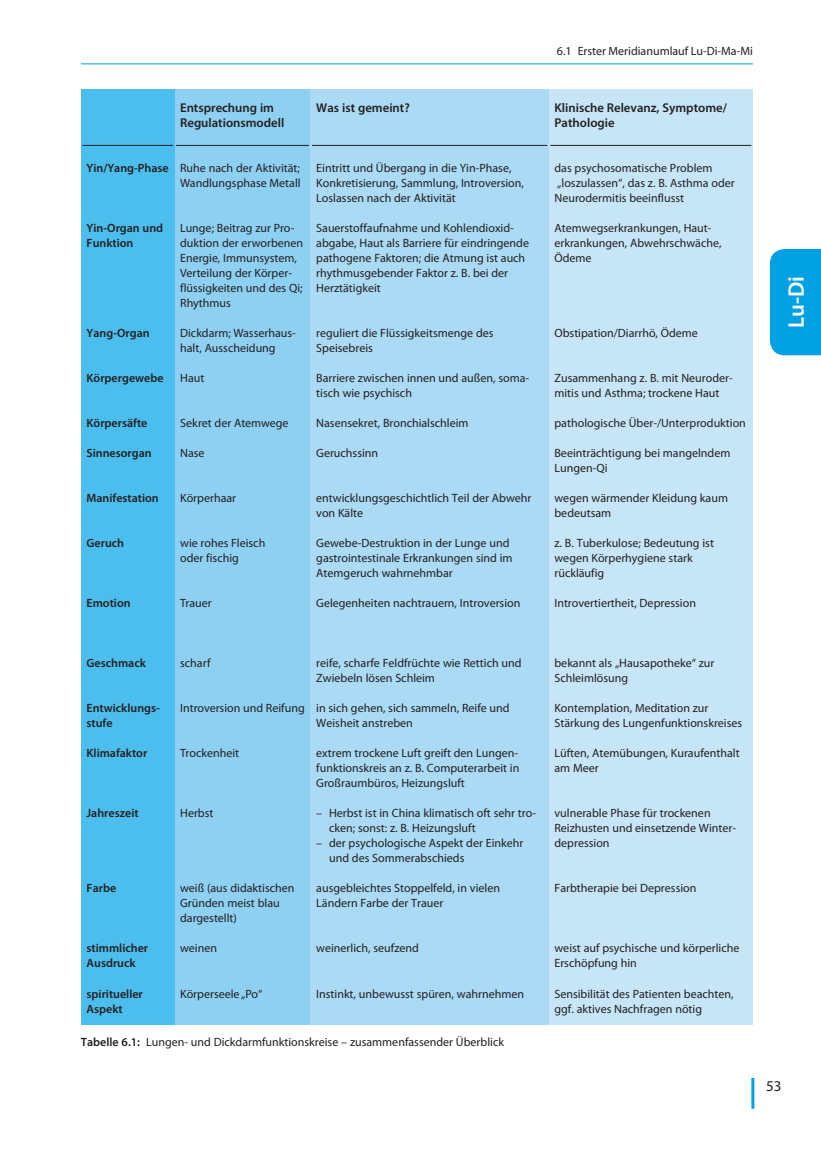
<style>
.page{position:relative;width:821px;height:1149px;background:#fff}
.page>*{position:absolute;margin:0;border:0;box-sizing:border-box;transform-origin:0 0}
.t1{font:600 22.5px "Myriad Pro";color:#fff}
.t2{font:15px "Myriad Pro";color:#231f20}
.t3{font:600 12.75px/15px "Myriad Pro";color:#231f20}
.t4{font:12px/15px "Myriad Pro";color:#231f20}
.t5{font:600 12px/15px "Myriad Pro";color:#231f20}
.s1{font-weight:600}
</style>
<div class="page">
<hr style="left:81px;top:64px;width:672px;height:1px;background:#00a1e3">
<hr style="left:751px;top:1077px;width:3px;height:31px;background:#00a1e3">
<div style="left:770px;top:249px;width:51px;height:106px;background:#00a1e3"></div>
<div style="left:549px;top:89px;width:204px;height:935px;background:#c6e6f8"></div>
<div style="left:174px;top:89px;width:136px;height:935px;background:#8ed0f2"></div>
<div style="left:81px;top:89px;width:93px;height:935px;background:#4bbeed"></div>
<hr style="left:176px;top:145px;width:133px;height:1px;background:#231f20">
<hr style="left:550px;top:145px;width:201px;height:1px;background:#231f20">
<hr style="left:82px;top:145px;width:91px;height:1px;background:#231f20">
<div style="left:310px;top:89px;width:239px;height:935px;background:#aadaf4"></div>
<hr style="left:312px;top:145px;width:235px;height:1px;background:#231f20">
<p class="t5" style="left:87px;top:160px;width:84px">Yin/Yang-Phase</p>
<p class="t5" style="left:87px;top:220px;width:78px">Yin-Organ und<br>Funktion</p>
<p class="t5" style="left:87px;top:325px;width:65px">Yang-Organ</p>
<p class="t5" style="left:87px;top:370px;width:78px">Körpergewebe</p>
<p class="t5" style="left:87px;top:415px;width:62px">Körpersäfte</p>
<p class="t5" style="left:87px;top:445px;width:67px">Sinnesorgan</p>
<p class="t5" style="left:87px;top:490px;width:74px">Manifestation</p>
<p class="t5" style="left:87px;top:535px;width:39px">Geruch</p>
<p class="t5" style="left:87px;top:595px;width:46px">Emotion</p>
<p class="t3" style="left:180px;top:100px;width:106px">Entsprechung im<br>Regulationsmodell</p>
<p class="t4" style="left:180px;top:160px;width:122px">Ruhe nach der Aktivität;<br>Wandlungsphase Metall</p>
<p class="t4" style="left:180px;top:220px;width:125px">Lunge; Beitrag zur Pro&shy;duktion der erworbenen<br>Energie, Immunsystem,<br>Verteilung der Körper&shy;flüssigkeiten und des Qi;<br>Rhythmus</p>
<p class="t4" style="left:180px;top:325px;width:117px">Dickdarm; Wasser haus&shy;halt, Ausscheidung</p>
<p class="t4" style="left:180px;top:370px;width:26px">Haut</p>
<p class="t4" style="left:180px;top:415px;width:110px">Sekret der Atemwege</p>
<p class="t4" style="left:180px;top:445px;width:26px">Nase</p>
<p class="t4" style="left:180px;top:490px;width:58px">Körperhaar</p>
<p class="t4" style="left:180px;top:535px;width:87px">wie rohes Fleisch oder fischig</p>
<p class="t4" style="left:180px;top:595px;width:33px">Trauer</p>
<p class="t3" style="left:316px;top:100px;width:95px">Was ist gemeint?</p>
<p class="t4" style="left:316px;top:160px;width:209px">Eintritt und Übergang in die Yin-Phase,<br>Konkretisierung, Sammlung, Introversion,<br>Loslassen nach der Aktivität</p>
<p class="t4" style="left:316px;top:220px;width:214px">Sauerstoffaufnahme und Kohlendioxid&shy;abgabe, Haut als Barriere für eindringende pathogene Faktoren; die Atmung ist auch rhythmusgebender Faktor z. B. bei der Herztätigkeit</p>
<p class="t4" style="left:316px;top:325px;width:179px">reguliert die Flüssigkeitsmenge des<br>Speisebreis</p>
<p class="t4" style="left:316px;top:370px;width:214px">Barriere zwischen innen und außen, soma&shy;tisch wie psychisch</p>
<p class="t4" style="left:316px;top:415px;width:154px">Nasensekret, Bronchialschleim</p>
<p class="t4" style="left:316px;top:445px;width:63px">Geruchssinn</p>
<p class="t4" style="left:316px;top:490px;width:217px">entwicklungsgeschichtlich Teil der Abwehr von Kälte</p>
<p class="t4" style="left:316px;top:535px;width:198px">Gewebe-Destruktion in der Lunge und gastrointestinale Erkrankungen sind im<br>Atemgeruch wahrnehmbar</p>
<p class="t4" style="left:316px;top:595px;width:206px">Gelegenheiten nachtrauern, Introversion</p>
<p class="t4" style="left:557px;top:43px;width:197px">6.1 Erster Meridianumlauf Lu-Di-Ma-Mi</p>
<p class="t3" style="left:554px;top:100px;width:174px">Klinische Relevanz, Symptome/<br>Pathologie</p>
<p class="t4" style="left:554px;top:160px;width:182px">das psychosomatische Problem „loszulassen“, das z. B. Asthma oder<br>Neurodermitis beeinflusst</p>
<p class="t4" style="left:554px;top:220px;width:169px">Atemwegserkrankungen, Haut&shy;erkrankungen, Abwehrschwäche,<br>Ödeme</p>
<p class="t4" style="left:554px;top:325px;width:145px">Obstipation/Diarrhö, Ödeme</p>
<p class="t4" style="left:554px;top:370px;width:180px">Zusammenhang z. B. mit Neuroder&shy;mitis und Asthma; trockene Haut</p>
<p class="t4" style="left:554px;top:415px;width:193px">pathologische Über-/Unterproduktion</p>
<p class="t4" style="left:554px;top:445px;width:177px">Beeinträchtigung bei mangelndem<br>Lungen-Qi</p>
<p class="t4" style="left:554px;top:490px;width:175px">wegen wärmender Kleidung kaum bedeutsam</p>
<p class="t4" style="left:554px;top:535px;width:161px">z. B. Tuberkulose; Bedeutung ist wegen Körperhygiene stark rückläufig</p>
<p class="t4" style="left:554px;top:595px;width:143px">Introvertiertheit, Depression</p>
<h1 class="t1" style="left:784px;top:328px;width:54px;rotate:-90deg">Lu-Di</h1>
<p class="t4" style="left:316px;top:655px;width:207px">reife, scharfe Feldfrüchte wie Rettich und<br>Zwiebeln lösen Schleim</p>
<p class="t4" style="left:316px;top:700px;width:195px">in sich gehen, sich sammeln, Reife und<br>Weisheit anstreben</p>
<p class="t4" style="left:316px;top:745px;width:205px;text-align:justify">extrem trockene Luft greift den Lungen&shy;funktionskreis an z. B. Computerarbeit in Großraumbüros, Heizungsluft</p>
<p class="t4" style="left:329px;top:805px;width:208px;text-indent:-13px">– Herbst ist in China klimatisch oft sehr tro&shy;cken; sonst: z. B. Heizungsluft</p>
<p class="t4" style="left:329px;top:835px;width:196px;text-indent:-13px">– der psychologische Aspekt der Einkehr und des Sommerabschieds</p>
<p class="t4" style="left:316px;top:880px;width:185px">ausgebleichtes Stoppelfeld, in vielen<br>Ländern Farbe der Trauer</p>
<p class="t4" style="left:316px;top:940px;width:104px">weinerlich, seufzend</p>
<p class="t4" style="left:316px;top:985px;width:209px">Instinkt, unbewusst spüren, wahrnehmen</p>
<p class="t4" style="left:81px;top:1033px;width:424px"><span class="s1">Tabelle 6.1:</span> Lungen- und Dickdarmfunktionskreise – zusammenfassender Überblick</p>
<p class="t4" style="left:180px;top:655px;width:32px">scharf</p>
<p class="t4" style="left:180px;top:700px;width:126px">Introversion und Reifung</p>
<p class="t4" style="left:180px;top:745px;width:60px">Trockenheit</p>
<p class="t5" style="left:87px;top:655px;width:61px">Geschmack</p>
<p class="t5" style="left:87px;top:700px;width:75px">Entwicklungs&shy;stufe</p>
<p class="t5" style="left:87px;top:745px;width:62px">Klimafaktor</p>
<p class="t5" style="left:87px;top:805px;width:54px">Jahreszeit</p>
<p class="t4" style="left:180px;top:805px;width:35px">Herbst</p>
<p class="t4" style="left:180px;top:880px;width:116px">weiß (aus didaktischen<br>Gründen meist blau dargestellt)</p>
<p class="t4" style="left:180px;top:940px;width:38px">weinen</p>
<p class="t4" style="left:180px;top:985px;width:84px">Körperseele „Po“</p>
<p class="t5" style="left:87px;top:880px;width:31px">Farbe</p>
<p class="t5" style="left:87px;top:940px;width:63px">stimmlicher<br>Ausdruck</p>
<p class="t5" style="left:87px;top:985px;width:58px">spiritueller<br>Aspekt</p>
<p class="t4" style="left:554px;top:655px;width:161px">bekannt als „Hausapotheke“ zur<br>Schleimlösung</p>
<p class="t4" style="left:554px;top:700px;width:189px">Kontemplation, Meditation zur<br>Stärkung des Lungenfunktionskreises</p>
<p class="t4" style="left:554px;top:745px;width:187px">Lüften, Atemübungen, Kuraufenthalt am Meer</p>
<p class="t4" style="left:554px;top:805px;width:183px">vulnerable Phase für trockenen<br>Reiz husten und einsetzende Winter&shy;depression</p>
<p class="t4" style="left:554px;top:880px;width:143px">Farbtherapie bei Depression</p>
<p class="t4" style="left:554px;top:940px;width:186px">weist auf psychische und körperliche<br>Erschöpfung hin</p>
<p class="t4" style="left:554px;top:985px;width:181px">Sensibilität des Patienten beachten, ggf. aktives Nachfragen nötig</p>
<p class="t2" style="left:766px;top:1077px;width:17px">53</p>
</div>
